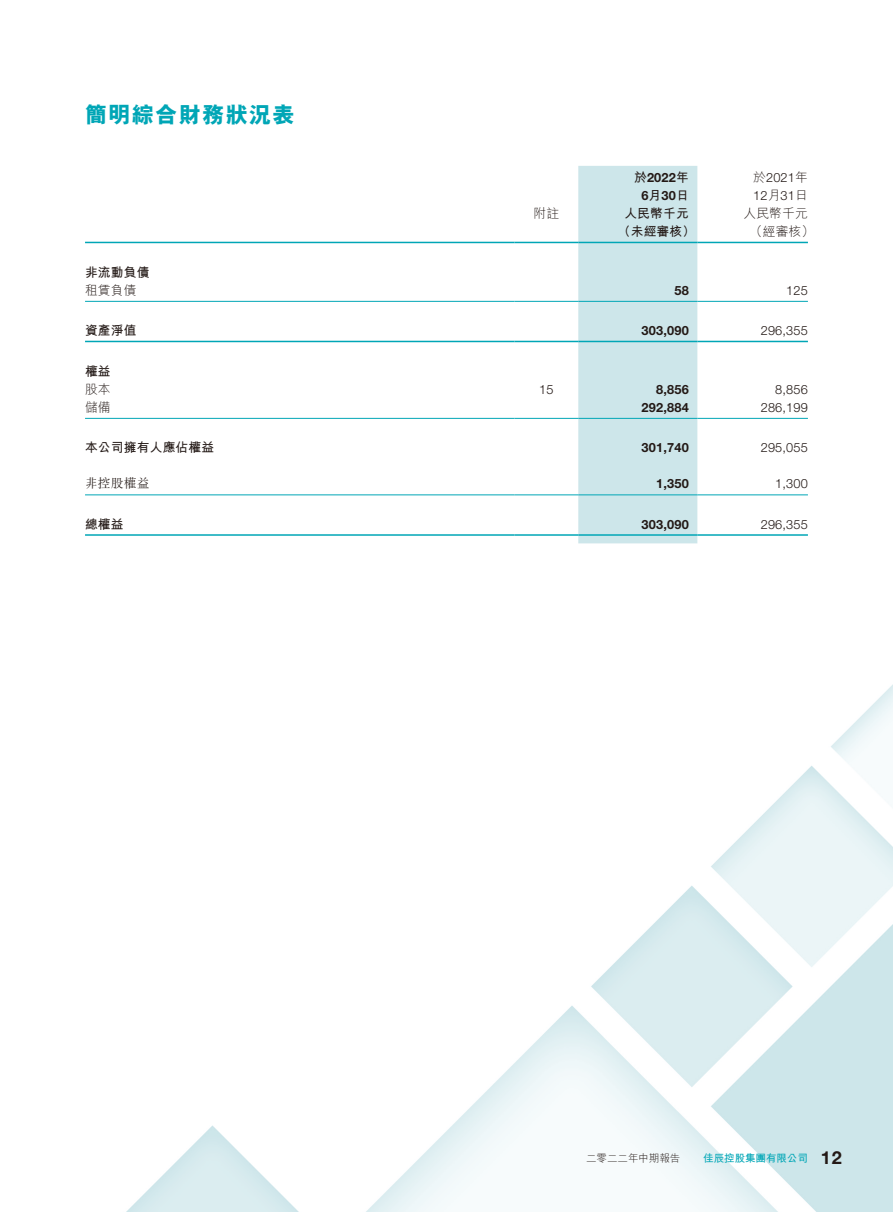
<style>
.page{position:relative;width:893px;height:1212px;background:#fff}
.page>*{position:absolute;margin:0;border:0;box-sizing:border-box;transform-origin:0 0}
.t1{font:800 22.5px "M Hei HK";letter-spacing:.04em;color:#00a6b6}
.t2{font:700 18px "Helvetica Neue LT Std";color:#231916}
.t3{font:300 12.75px/18px "Helvetica Neue LT Std";letter-spacing:.015em;color:#231916}
.t4{font:700 12.75px/18px "Helvetica Neue LT Std";letter-spacing:.015em;color:#231916;text-align:center}
.t5{font:700 12.75px "M Hei HK";letter-spacing:.015em;color:#231916}
.t6{font:300 12.75px "M Hei HK";letter-spacing:.015em;color:#231916}
.t7{font:300 12.75px "M Sung HK";letter-spacing:.015em;color:#231916}
.t8{font:700 10.5px "M Hei HK";letter-spacing:-.005em;color:#00a6b6}
.t9{font:300 10.5px "M Hei HK";letter-spacing:-.005em;color:#231916}
.s1{font-family:"M Hei HK"}
</style>
<div class="page">
<img style="left:85px;top:166px;width:808px;height:1046px">
<div style="left:578px;top:166px;width:119px;height:377px;background:#cde6ea"></div>
<hr style="left:85px;top:242px;width:429px;height:1px;background:#00a6b6">
<hr style="left:514px;top:242px;width:64px;height:1px;background:#00a6b6">
<hr style="left:578px;top:242px;width:119px;height:1px;background:#00a6b6">
<hr style="left:697px;top:242px;width:111px;height:1px;background:#00a6b6">
<hr style="left:85px;top:301px;width:429px;height:1px;background:#00a6b6">
<hr style="left:514px;top:301px;width:64px;height:1px;background:#00a6b6">
<hr style="left:578px;top:301px;width:119px;height:1px;background:#00a6b6">
<hr style="left:697px;top:301px;width:111px;height:1px;background:#00a6b6">
<hr style="left:85px;top:341px;width:429px;height:1px;background:#00a6b6">
<hr style="left:514px;top:341px;width:64px;height:1px;background:#00a6b6">
<hr style="left:578px;top:341px;width:119px;height:1px;background:#00a6b6">
<hr style="left:697px;top:341px;width:111px;height:1px;background:#00a6b6">
<hr style="left:85px;top:418px;width:429px;height:1px;background:#00a6b6">
<hr style="left:514px;top:418px;width:64px;height:1px;background:#00a6b6">
<hr style="left:578px;top:418px;width:119px;height:1px;background:#00a6b6">
<hr style="left:697px;top:418px;width:111px;height:1px;background:#00a6b6">
<hr style="left:85px;top:494px;width:429px;height:1px;background:#00a6b6">
<hr style="left:514px;top:494px;width:64px;height:1px;background:#00a6b6">
<hr style="left:578px;top:494px;width:119px;height:1px;background:#00a6b6">
<hr style="left:697px;top:494px;width:111px;height:1px;background:#00a6b6">
<hr style="left:85px;top:534px;width:429px;height:2px;background:#00a6b6">
<hr style="left:514px;top:534px;width:64px;height:2px;background:#00a6b6">
<hr style="left:578px;top:534px;width:119px;height:2px;background:#00a6b6">
<hr style="left:697px;top:534px;width:111px;height:2px;background:#00a6b6">
<h1 class="t1" style="left:85px;top:104px;width:211px">簡明綜合財務狀況表</h1>
<p class="t6" style="left:534px;top:207px;width:27px">附註</p>
<p class="t4" style="left:634px;top:168px;width:56px"><span class="s1">於</span>2022<span class="s1">年月</span>6 30<span class="s1">日</span></p>
<p class="t3" style="left:753px;top:168px;width:56px"><span class="s1">於</span>2021<span class="s1">年<br></span>12<span class="s1">月</span>31<span class="s1">日</span></p>
<p class="t6" style="left:743px;top:207px;width:66px">人民幣千元</p>
<p class="t5" style="left:624px;top:204px;width:66px">人民幣千元</p>
<p class="t5" style="left:618px;top:222px;width:79px">（未經審核）</p>
<p class="t6" style="left:750px;top:225px;width:66px">（經審核(</p>
<p class="t5" style="left:85px;top:263px;width:66px">非流動負債</p>
<p class="t6" style="left:85px;top:284px;width:53px">租賃負債</p>
<p class="t4" style="left:674px;top:281px;width:16px">58</p>
<p class="t3" style="left:786px;top:281px;width:23px">125</p>
<p class="t5" style="left:85px;top:321px;width:53px">資產淨值</p>
<p class="t5" style="left:85px;top:362px;width:27px">權益</p>
<p class="t4" style="left:642px;top:321px;width:49px">303,090</p>
<p class="t3" style="left:761px;top:321px;width:49px">296,355</p>
<p class="t6" style="left:85px;top:383px;width:27px">股本</p>
<p class="t3" style="left:539px;top:380px;width:16px">15</p>
<p class="t4" style="left:656px;top:380px;width:34px">8,856</p>
<p class="t3" style="left:775px;top:380px;width:34px">8,856</p>
<p class="t6" style="left:85px;top:401px;width:27px">儲備</p>
<p class="t4" style="left:642px;top:398px;width:49px">292,884</p>
<p class="t3" style="left:761px;top:398px;width:49px">286,199</p>
<p class="t5" style="left:85px;top:438px;width:131px">本公司擁有人應佔權益</p>
<p class="t4" style="left:642px;top:438px;width:49px">301,740</p>
<p class="t3" style="left:761px;top:438px;width:49px">295,055</p>
<p class="t7" style="left:85px;top:475px;width:66px">非控股權益</p>
<p class="t4" style="left:656px;top:474px;width:34px">1,350</p>
<p class="t3" style="left:775px;top:474px;width:34px">1,300</p>
<p class="t5" style="left:85px;top:515px;width:40px">總權益</p>
<p class="t4" style="left:642px;top:515px;width:49px">303,090</p>
<p class="t3" style="left:761px;top:515px;width:49px">296,355</p>
<p class="t9" style="left:586px;top:1153px;width:96px">二零二二年中期報告</p>
<p class="t8" style="left:703px;top:1151px;width:106px">佳辰控股集團有限公司</p>
<h2 class="t2" style="left:821px;top:1147px;width:22px">12</h2>
</div>
